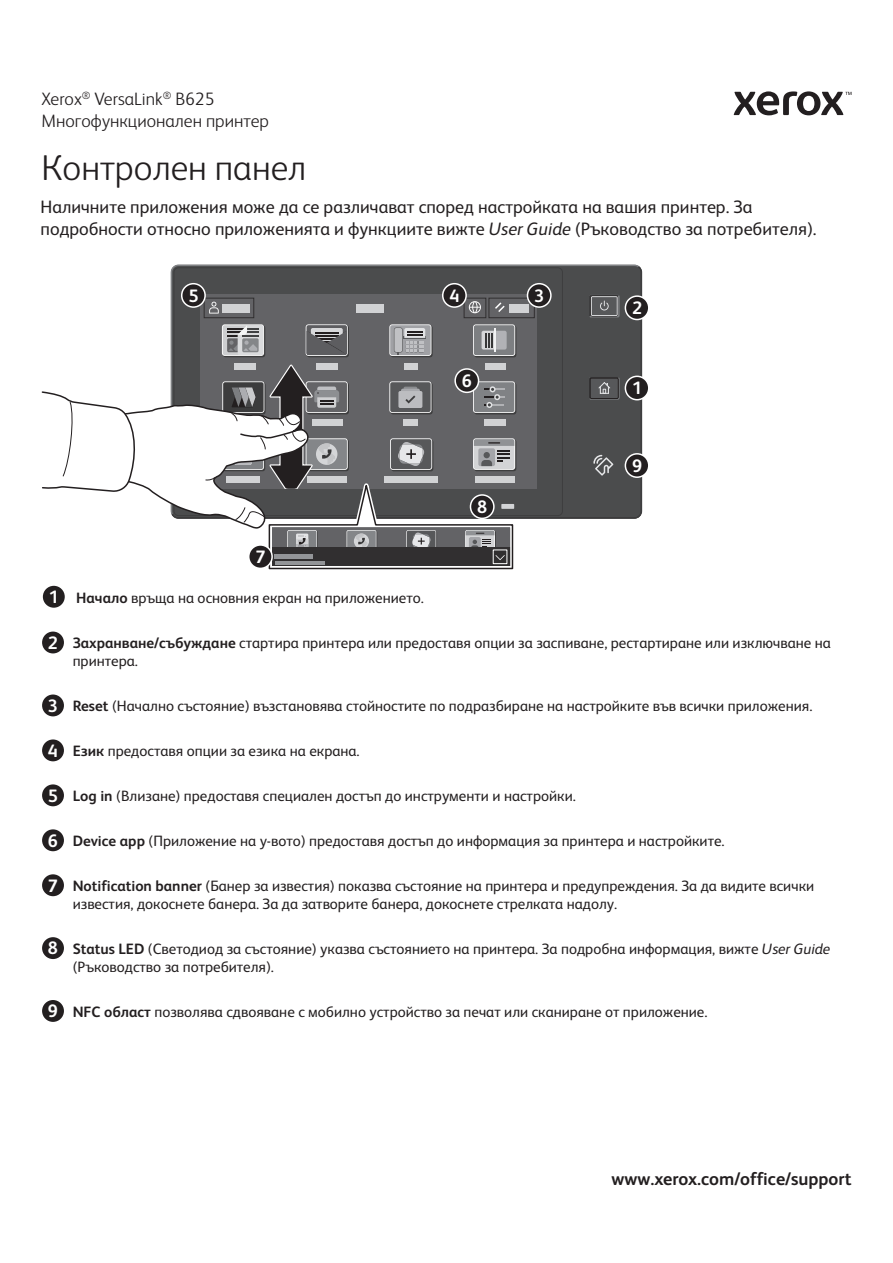
<style>
.page{position:relative;width:893px;height:1263px;background:#fff}
.page>*{position:absolute;margin:0;border:0;box-sizing:border-box;transform-origin:0 0}
.t1{font:300 36px "Xerox Sans";color:#231f20}
.t2{font:18px/21.6px "Xerox Sans";color:#231f20}
.t3{font:300 18px/21.6px "Xerox Sans";color:#231f20}
.t4{font:700 18px "Xerox Sans";color:#231f20}
.t5{font:700 18px "Xerox Sans";color:#fff}
.t6{font:15px/18px "Xerox Sans";color:#231f20}
.s1{font-style:italic}
.s2{font-weight:700}
</style>
<div class="page">
<svg style="left:734px;top:91px;width:117px;height:24px"></svg>
<div style="left:170px;top:265px;width:473px;height:254px;background:#4b4c4d"></div>
<svg style="left:593px;top:455px;width:20px;height:21px"></svg>
<div style="left:589px;top:377px;width:31px;height:23px;background:#686a6c;border-radius:2px"></div>
<svg style="left:589px;top:377px;width:30px;height:22px"></svg>
<div style="left:589px;top:295px;width:31px;height:22px;background:#6a6c6e;border-radius:2px"></div>
<svg style="left:589px;top:295px;width:30px;height:22px"></svg>
<div style="left:200px;top:294px;width:337px;height:195px;background:#636366"></div>
<div style="left:223px;top:325px;width:42px;height:32px;background:#454546;border-radius:3px"></div>
<div style="left:222px;top:324px;width:42px;height:32px;background:#ececed;border-radius:3px"></div>
<div style="left:223px;top:325px;width:40px;height:30px;background:#cdced0;border-radius:2px"></div>
<svg style="left:227px;top:325px;width:36px;height:30px"></svg>
<div style="left:307px;top:325px;width:42px;height:32px;background:#3e3e3f;border-radius:3px"></div>
<div style="left:306px;top:324px;width:42px;height:32px;background:#e4e4e4;border-radius:3px"></div>
<div style="left:306px;top:325px;width:41px;height:30px;background:#5d5d60;border-radius:2px"></div>
<div style="left:311px;top:328px;width:32px;height:17px;background:#d7d8da;border-radius:2px"></div>
<svg style="left:306px;top:331px;width:41px;height:24px"></svg>
<svg style="left:390px;top:325px;width:43px;height:32px"></svg>
<div style="left:389px;top:324px;width:42px;height:32px;background:#ececec;border-radius:3px"></div>
<div style="left:390px;top:325px;width:41px;height:30px;background:#a0a1a5;border-radius:2px"></div>
<svg style="left:394px;top:327px;width:9px;height:26px"></svg>
<div style="left:394px;top:328px;width:8px;height:24px;background:#c0c1c4;border-radius:2px"></div>
<hr style="left:403px;top:336px;width:23px;height:3px;background:#58595b">
<svg style="left:398px;top:328px;width:27px;height:27px"></svg>
<div style="left:474px;top:325px;width:42px;height:32px;background:#565657;border-radius:3px"></div>
<svg style="left:473px;top:324px;width:42px;height:32px"></svg>
<div style="left:474px;top:325px;width:40px;height:30px;background:#7d7f82;border-radius:2px"></div>
<svg style="left:482px;top:328px;width:25px;height:24px"></svg>
<svg style="left:203px;top:297px;width:332px;height:21px"></svg>
<svg style="left:41px;top:361px;width:476px;height:209px"></svg>
<div style="left:181px;top:283px;width:25px;height:25px;border:3px solid #fff;border-radius:50%"></div>
<div style="left:182px;top:284px;width:22px;height:22px;background:#231f20;border-radius:50%"></div>
<div style="left:527px;top:283px;width:25px;height:25px;border:3px solid #fff;border-radius:50%"></div>
<div style="left:528px;top:284px;width:22px;height:22px;background:#231f20;border-radius:50%"></div>
<div style="left:625px;top:295px;width:24px;height:25px;border:3px solid #fff;border-radius:50%"></div>
<div style="left:626px;top:297px;width:22px;height:22px;background:#231f20;border-radius:50%"></div>
<div style="left:625px;top:376px;width:24px;height:24px;border:3px solid #fff;border-radius:50%"></div>
<div style="left:626px;top:377px;width:22px;height:22px;background:#231f20;border-radius:50%"></div>
<div style="left:625px;top:453px;width:24px;height:25px;border:3px solid #fff;border-radius:50%"></div>
<div style="left:626px;top:455px;width:22px;height:21px;background:#231f20;border-radius:50%"></div>
<div style="left:470px;top:494px;width:25px;height:25px;border:3px solid #fff;border-radius:50%"></div>
<div style="left:471px;top:496px;width:22px;height:22px;background:#231f20;border-radius:50%"></div>
<div style="left:248px;top:544px;width:25px;height:25px;border:3px solid #fff;border-radius:50%"></div>
<div style="left:249px;top:546px;width:22px;height:22px;background:#231f20;border-radius:50%"></div>
<div style="left:442px;top:283px;width:25px;height:25px;border:3px solid #fff;border-radius:50%"></div>
<div style="left:443px;top:284px;width:22px;height:22px;background:#231f20;border-radius:50%"></div>
<div style="left:454px;top:368px;width:25px;height:25px;border:3px solid #fff;border-radius:50%"></div>
<div style="left:456px;top:370px;width:22px;height:22px;background:#231f20;border-radius:50%"></div>
<div style="left:41px;top:584px;width:25px;height:25px;border:3px solid #fff;border-radius:50%"></div>
<div style="left:43px;top:586px;width:22px;height:22px;background:#231f20;border-radius:50%"></div>
<div style="left:41px;top:630px;width:24px;height:25px;border:3px solid #fff;border-radius:50%"></div>
<div style="left:42px;top:631px;width:22px;height:22px;background:#231f20;border-radius:50%"></div>
<div style="left:41px;top:693px;width:24px;height:25px;border:3px solid #fff;border-radius:50%"></div>
<div style="left:42px;top:694px;width:22px;height:22px;background:#231f20;border-radius:50%"></div>
<div style="left:41px;top:738px;width:24px;height:25px;border:3px solid #fff;border-radius:50%"></div>
<div style="left:42px;top:739px;width:22px;height:22px;background:#231f20;border-radius:50%"></div>
<div style="left:41px;top:783px;width:24px;height:25px;border:3px solid #fff;border-radius:50%"></div>
<div style="left:42px;top:784px;width:22px;height:22px;background:#231f20;border-radius:50%"></div>
<div style="left:41px;top:828px;width:24px;height:25px;border:3px solid #fff;border-radius:50%"></div>
<div style="left:42px;top:829px;width:22px;height:22px;background:#231f20;border-radius:50%"></div>
<div style="left:41px;top:873px;width:24px;height:25px;border:3px solid #fff;border-radius:50%"></div>
<div style="left:42px;top:874px;width:22px;height:22px;background:#231f20;border-radius:50%"></div>
<div style="left:41px;top:936px;width:24px;height:24px;border:3px solid #fff;border-radius:50%"></div>
<div style="left:42px;top:937px;width:22px;height:22px;background:#231f20;border-radius:50%"></div>
<div style="left:41px;top:998px;width:24px;height:25px;border:3px solid #fff;border-radius:50%"></div>
<div style="left:42px;top:1000px;width:22px;height:22px;background:#231f20;border-radius:50%"></div>
<p class="t3" style="left:41px;top:87px;width:229px">Xerox<sup>®</sup> VersaLink<sup>®</sup> B625<br>Многофункционален принтер</p>
<h1 class="t1" style="left:41px;top:144px;width:266px">Контролен панел</h1>
<p class="t2" style="left:41px;top:198px;width:777px">Наличните приложения може да се различават според настройката на вашия принтер. За подробности относно приложенията и функциите вижте <span class="s1">User Guide</span> (Ръководство за потребителя).</p>
<p class="t5" style="left:188px;top:287px;width:12px">5</p>
<p class="t5" style="left:534px;top:287px;width:12px">3</p>
<p class="t5" style="left:449px;top:287px;width:12px">4</p>
<p class="t5" style="left:462px;top:372px;width:12px">6</p>
<p class="t5" style="left:632px;top:299px;width:12px">2</p>
<p class="t5" style="left:632px;top:380px;width:12px">1</p>
<p class="t5" style="left:49px;top:588px;width:12px">1</p>
<p class="t5" style="left:48px;top:634px;width:12px">2</p>
<p class="t5" style="left:48px;top:697px;width:12px">3</p>
<p class="t5" style="left:48px;top:742px;width:12px">4</p>
<p class="t5" style="left:48px;top:787px;width:12px">5</p>
<p class="t5" style="left:48px;top:832px;width:12px">6</p>
<p class="t5" style="left:48px;top:877px;width:12px">7</p>
<p class="t5" style="left:48px;top:940px;width:12px">8</p>
<p class="t5" style="left:48px;top:1002px;width:12px">9</p>
<p class="t5" style="left:255px;top:548px;width:12px">7</p>
<p class="t5" style="left:477px;top:498px;width:12px">8</p>
<p class="t5" style="left:632px;top:457px;width:12px">9</p>
<p class="t6" style="left:76px;top:590px;width:349px"><span class="s2">Начало</span> връща на основния екран на приложението.</p>
<p class="t6" style="left:73px;top:635px;width:760px"><span class="s2">Захранване/събуждане</span> стартира принтера или предоставя опции за заспиване, рестартиране или изключване на принтера.</p>
<p class="t6" style="left:73px;top:698px;width:741px"><span class="s2">Reset</span> (Начално състояние) възстановява стойностите по подразбиране на настройките във всички приложения.</p>
<p class="t6" style="left:73px;top:743px;width:288px"><span class="s2">Език</span> предоставя опции за езика на екрана.</p>
<p class="t6" style="left:73px;top:788px;width:505px"><span class="s2">Log in</span> (Влизане) предоставя специален достъп до инструменти и настройки.</p>
<p class="t6" style="left:73px;top:833px;width:653px"><span class="s2">Device app</span> (Приложение на у-вото) предоставя достъп до информация за принтера и настройките.</p>
<p class="t6" style="left:73px;top:878px;width:743px"><span class="s2">Notification banner</span> (Банер за известия) показва състояние на принтера и предупреждения. За да видите всички известия, докоснете банера. За да затворите банера, докоснете стрелката надолу.</p>
<p class="t6" style="left:73px;top:941px;width:759px"><span class="s2">Status LED</span> (Светодиод за състояние) указва състоянието на принтера. За подробна информация, вижте <span class="s1">User Guide </span>(Ръководство за потребителя).</p>
<p class="t6" style="left:73px;top:1004px;width:636px"><span class="s2">NFC област</span> позволява сдвояване с мобилно устройство за печат или сканиране от приложение.</p>
<p class="t4" style="left:612px;top:1171px;width:241px">www.xerox.com/office/support</p>
</div>
